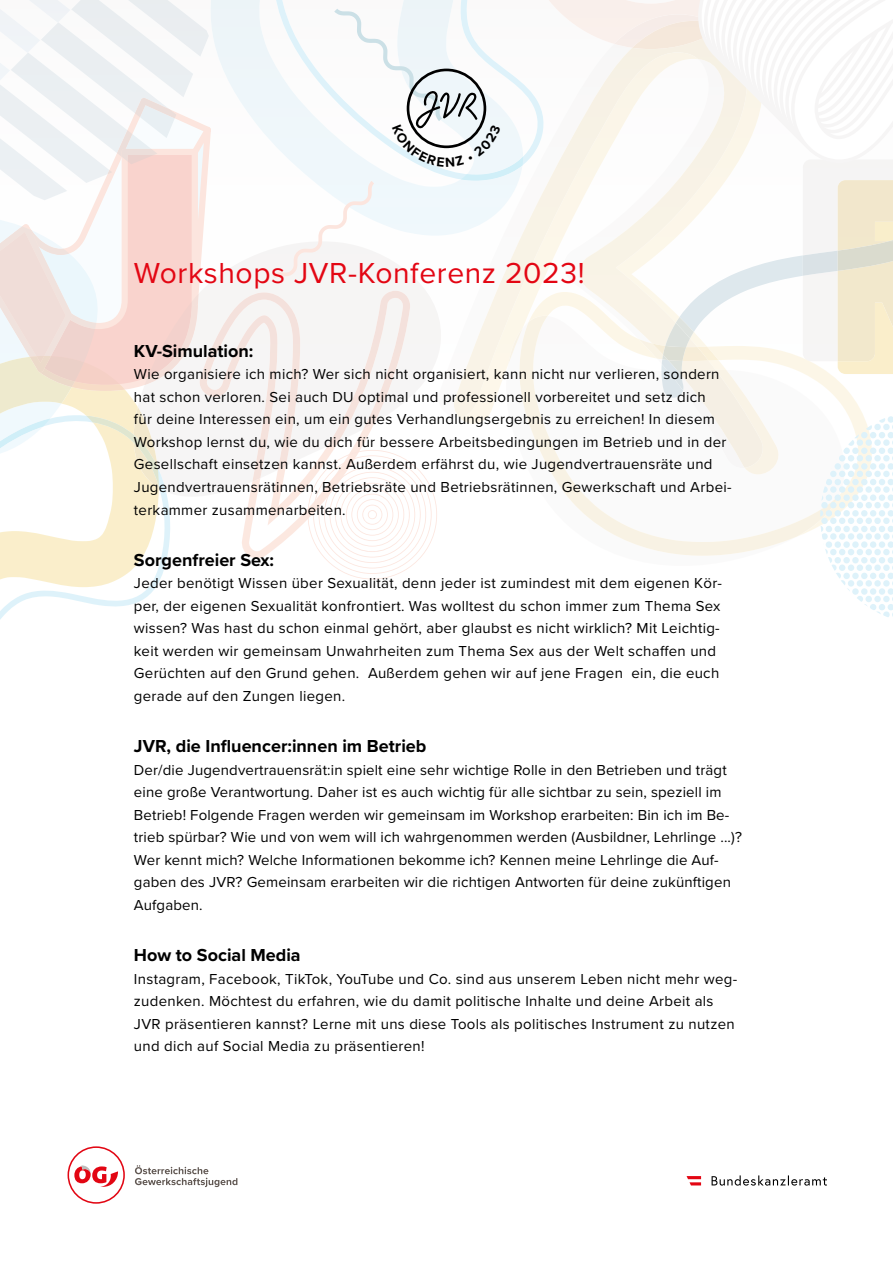
<style>
.page{position:relative;width:893px;height:1263px;background:#fff}
.page>*{position:absolute;margin:0;border:0;box-sizing:border-box;transform-origin:0 0}
.t1{font:30px "Proxima Nova";letter-spacing:.02em;color:#e30613}
.t2{font:700 18px "Proxima Nova";color:#000}
.t3{font:15px/22.5px "Proxima Nova";letter-spacing:.02em;color:#000}
</style>
<div class="page">
<svg style="left:523px;top:316px;width:7px;height:110px"></svg>
<svg style="left:530px;top:0;width:363px;height:617px"></svg>
<svg style="left:712px;top:1175px;width:115px;height:10px"></svg>
<svg style="left:687px;top:1176px;width:14px;height:9px"></svg>
<svg style="left:135px;top:1165px;width:102px;height:22px"></svg>
<svg style="left:68px;top:1146px;width:57px;height:58px"></svg>
<svg style="left:0;top:0;width:523px;height:620px"></svg>
<h1 class="t1" style="left:134px;top:251px;width:452px">Workshops JVR-Konferenz 2023!</h1>
<p class="t2" style="left:134px;top:338px;width:121px">KV-Simulation:</p>
<p class="t3" style="left:134px;top:363px;width:599px">Wie organisiere ich mich? Wer sich nicht organisiert, kann nicht nur verlieren, sondern hat schon verloren. Sei auch DU optimal und professionell vorbereitet und setz dich<br>für deine Interessen ein, um ein gutes Verhandlungsergebnis zu erreichen! In diesem Workshop lernst du, wie du dich für bessere Arbeitsbedingungen im Betrieb und in der Gesellschaft einsetzen kannst. Außerdem erfährst du, wie Jugendvertrauensräte und Jugendvertrauensrätinnen, Betriebsräte und Betriebsrätinnen, Gewerkschaft und Arbei&shy;terkammer zusammenarbeiten.</p>
<p class="t2" style="left:134px;top:546px;width:142px">Sorgenfreier Sex:</p>
<p class="t3" style="left:134px;top:571px;width:590px">Jeder benötigt Wissen über Sexualität, denn jeder ist zumindest mit dem eigenen Kör&shy;per, der eigenen Sexualität konfrontiert. Was wolltest du schon immer zum Thema Sex wissen? Was hast du schon einmal gehört, aber glaubst es nicht wirklich? Mit Leichtig&shy;keit werden wir gemeinsam Unwahrheiten zum Thema Sex aus der Welt schaffen und Gerüchten auf den Grund gehen. Außerdem gehen wir auf jene Fragen ein, die euch gerade auf den Zungen liegen.</p>
<p class="t2" style="left:134px;top:733px;width:294px">JVR, die Influencer:innen im Betrieb</p>
<p class="t3" style="left:134px;top:758px;width:610px">Der/die Jugendvertrauensrät:in spielt eine sehr wichtige Rolle in den Betrieben und trägt eine große Verantwortung. Daher ist es auch wichtig für alle sichtbar zu sein, speziell im Betrieb! Folgende Fragen werden wir gemeinsam im Workshop erarbeiten: Bin ich im Be&shy;trieb spürbar? Wie und von wem will ich wahrgenommen werden (Ausbildner, Lehrlinge ...)?<br>Wer kennt mich? Welche Informationen bekomme ich? Kennen meine Lehrlinge die Auf&shy;gaben des JVR? Gemeinsam erarbeiten wir die richtigen Antworten für deine zukünftigen Aufgaben.</p>
<p class="t2" style="left:134px;top:942px;width:168px">How to Social Media</p>
<p class="t3" style="left:134px;top:967px;width:605px">Instagram, Facebook, TikTok, YouTube und Co. sind aus unserem Leben nicht mehr weg&shy;zudenken. Möchtest du erfahren, wie du damit politische Inhalte und deine Arbeit als JVR präsentieren kannst? Lerne mit uns diese Tools als politisches Instrument zu nutzen und dich auf Social Media zu präsentieren!</p>
</div>
